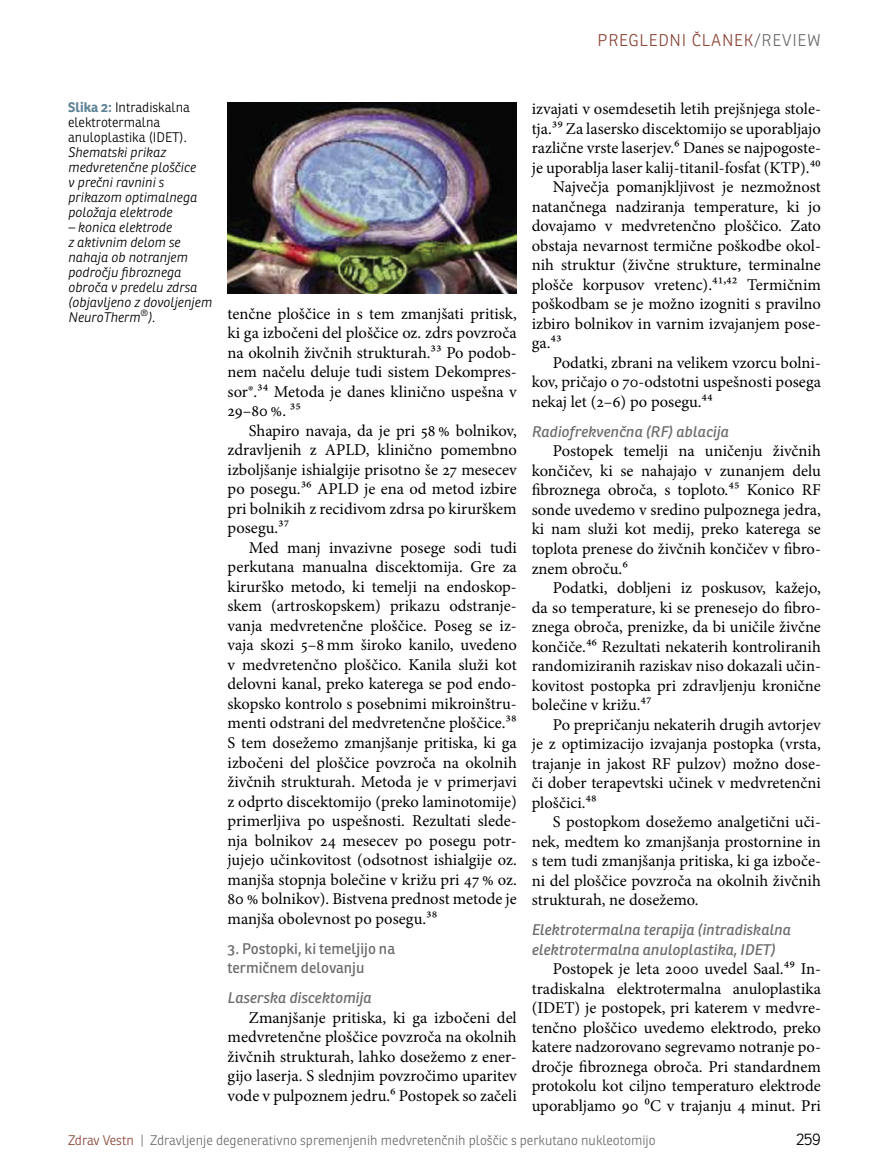
<style>
.page{position:relative;width:872px;height:1166px;background:#fff}
.page>*{position:absolute;margin:0;border:0;box-sizing:border-box;transform-origin:0 0}
.t1{font:16.5px/19.5px "Minion Pro";color:#000;text-align:justify}
.t2{font:300 16.5px "Ronnia";letter-spacing:.05em;color:#8a4638}
.t3{font:300 16.5px "Ronnia";color:#000}
.t4{font:italic 15px/19.5px "Ronnia";color:#6d6e71}
.t5{font:15px/19.5px "Ronnia";color:#6d6e71}
.t6{font:italic 300 13.5px/15px "Ronnia";color:#000}
.t7{font:300 13.5px "Ronnia";color:#6d6e71}
.t8{font:300 13.5px/15px "Ronnia";color:#000}
.s1{color:#6d6e71}
.s2{font-weight:700;color:#5f8498}
.s3{color:#8a4638}
</style>
<div class="page">
<img style="left:227px;top:102px;width:290px;height:192px">
<p class="t2" style="left:597px;top:30px;width:225px">Pregledni članek<span class="s1">/Review</span></p>
<p class="t8" style="left:68px;top:99px;width:124px"><span class="s2">Slika 2:</span> I ntradiskalna elektrotermalna anuloplastika (IDET).</p>
<p class="t6" style="left:68px;top:144px;width:131px">Shematski prikaz medvretenčne ploščice v prečni ravnini s prikazom optimalnega položaja elektrode</p>
<p class="t6" style="left:68px;top:219px;width:145px">– konica elektrode<br>z aktivnim delom se nahaja ob notranjem področju fibroznega obroča v predelu zdrsa (objavljeno z dovoljenjem<br>NeuroTherm<sup>®</sup>).</p>
<p class="t1" style="left:227px;top:303px;width:291px">tenčne ploščice in s tem zmanjšati pritisk, ki ga izbočeni del ploščice oz. zdrs povzroča na okolnih živčnih strukturah.33 Po podob&shy;nem načelu deluje tudi sistem Dekompres&shy;sor®.34 Metoda je danes klinično uspešna v 29–80 %. 35</p>
<p class="t1" style="left:227px;top:420px;width:291px;text-indent:21px">Shapiro navaja, da je pri 58 % bolnikov, zdravljenih z APLD, klinično pomembno izboljšanje ishialgije prisotno še 27 mesecev po posegu.36 APLD je ena od metod izbire pri bolnikih z recidivom zdrsa po kirurškem posegu.37</p>
<p class="t1" style="left:227px;top:537px;width:291px;text-indent:21px">Med manj invazivne posege sodi tudi perkutana manualna discektomija. Gre za kirurško metodo, ki temelji na endoskop&shy;skem (artroskopskem) prikazu odstranje&shy;vanja medvretenčne ploščice. Poseg se iz&shy;vaja skozi 5–8 mm široko kanilo, uvedeno v medvretenčno ploščico. Kanila služi kot delovni kanal, preko katerega se pod endo&shy;skopsko kontrolo s posebnimi mikroinštru&shy;menti odstrani del medvretenčne ploščice.38<br>S tem dosežemo zmanjšanje pritiska, ki ga izbočeni del ploščice povzroča na okolnih živčnih strukturah. Metoda je v primerjavi z odprto discektomijo (preko laminotomije) primerljiva po uspešnosti. Rezultati slede&shy;nja bolnikov 24 mesecev po posegu potr&shy;jujejo učinkovitost (odsotnost ishialgije oz. manjša stopnja bolečine v križu pri 47 % oz.<br>80 % bolnikov). Bistvena prednost metode je manjša obolevnost po posegu.38</p>
<p class="t5" style="left:227px;top:938px;width:169px">3. Postopki, ki temeljijo na termičnem delovanju</p>
<p class="t4" style="left:227px;top:987px;width:146px">Laserska discektomija</p>
<p class="t1" style="left:227px;top:1007px;width:291px;text-indent:21px">Zmanjšanje pritiska, ki ga izbočeni del medvretenčne ploščice povzroča na okolnih živčnih strukturah, lahko dosežemo z ener&shy;gijo laserja. S slednjim povzročimo uparitev vode v pulpoznem jedru.6 Postopek so začeli</p>
<p class="t1" style="left:532px;top:99px;width:291px">izvajati v osemdesetih letih prejšnjega stole-</p>
<p class="t1" style="left:532px;top:119px;width:291px">tja.39 Za lasersko discektomijo se uporabljajo</p>
<p class="t1" style="left:532px;top:138px;width:291px">različne vrste laserjev.6 Danes se najpogoste-</p>
<p class="t1" style="left:532px;top:158px;width:291px">je uporablja laser kalij-titanil-fosfat (KTP).40</p>
<p class="t1" style="left:553px;top:177px;width:269px">Največja pomanjkljivost je nezmožnost</p>
<p class="t1" style="left:532px;top:197px;width:291px">natančnega nadziranja temperature, ki jo</p>
<p class="t1" style="left:532px;top:216px;width:291px">dovajamo v medvretenčno ploščico. Zato</p>
<p class="t1" style="left:532px;top:236px;width:291px">obstaja nevarnost termične poškodbe okol-</p>
<p class="t1" style="left:532px;top:255px;width:291px">nih struktur (živčne strukture, terminalne</p>
<p class="t1" style="left:532px;top:275px;width:291px">plošče korpusov vretenc).41,42 Termičnim</p>
<p class="t1" style="left:532px;top:294px;width:291px">poškodbam se je možno izogniti s pravilno</p>
<p class="t1" style="left:532px;top:314px;width:291px">izbiro bolnikov in varnim izvajanjem pose-</p>
<p class="t1" style="left:532px;top:333px;width:31px">ga.43</p>
<p class="t1" style="left:553px;top:353px;width:269px">Podatki, zbrani na velikem vzorcu bolni-</p>
<p class="t1" style="left:532px;top:372px;width:291px">kov, pričajo o 70-odstotni uspešnosti posega</p>
<p class="t1" style="left:532px;top:392px;width:183px">nekaj let (2–6) po posegu.44</p>
<p class="t4" style="left:531px;top:421px;width:199px">Radiofrekvenčna (RF) ablacija</p>
<p class="t1" style="left:532px;top:441px;width:291px;text-indent:21px">Postopek temelji na uničenju živčnih končičev, ki se nahajajo v zunanjem delu fibroznega obroča, s toploto.45 Konico RF sonde uvedemo v sredino pulpoznega jedra, ki nam služi kot medij, preko katerega se toplota prenese do živčnih končičev v fibro&shy;znem obroču.6</p>
<p class="t1" style="left:532px;top:578px;width:291px;text-indent:21px">Podatki, dobljeni iz poskusov, kažejo, da so temperature, ki se prenesejo do fibro&shy;znega obroča, prenizke, da bi uničile živčne končiče.46 Rezultati nekaterih kontroliranih randomiziranih raziskav niso dokazali učin&shy;kovitost postopka pri zdravljenju kronične bolečine v križu.47</p>
<p class="t1" style="left:532px;top:714px;width:291px;text-indent:21px">Po prepričanju nekaterih drugih avtorjev je z optimizacijo izvajanja postopka (vrsta, trajanje in jakost RF pulzov) možno dose&shy;či dober terapevtski učinek v medvretenčni ploščici.48</p>
<p class="t1" style="left:532px;top:812px;width:291px;text-indent:21px">S postopkom dosežemo analgetični uči&shy;nek, medtem ko zmanjšanja prostornine in s tem tudi zmanjšanja pritiska, ki ga izboče&shy;ni del ploščice povzroča na okolnih živčnih strukturah, ne dosežemo.</p>
<p class="t4" style="left:531px;top:919px;width:261px">Elektrotermalna terapija (intradiskalna elektrotermalna anuloplastika, IDET)</p>
<p class="t1" style="left:532px;top:959px;width:291px;text-indent:21px">Postopek je leta 2000 uvedel Saal.49 In&shy;tradiskalna elektrotermalna anuloplastika (IDET) je postopek, pri katerem v medvre&shy;tenčno ploščico uvedemo elektrodo, preko katere nadzorovano segrevamo notranje po&shy;dročje fibroznega obroča. Pri standardnem protokolu kot ciljno temperaturo elektrode uporabljamo 90 0C v trajanju 4 minut. Pri</p>
<p class="t7" style="left:68px;top:1131px;width:589px"><span class="s3">Zdrav Vestn</span> | Zdravljenje degenerativno spremenjenih medvretenčnih ploščic s perkutano nukleotomijo</p>
<p class="t3" style="left:796px;top:1128px;width:26px">259</p>
</div>
